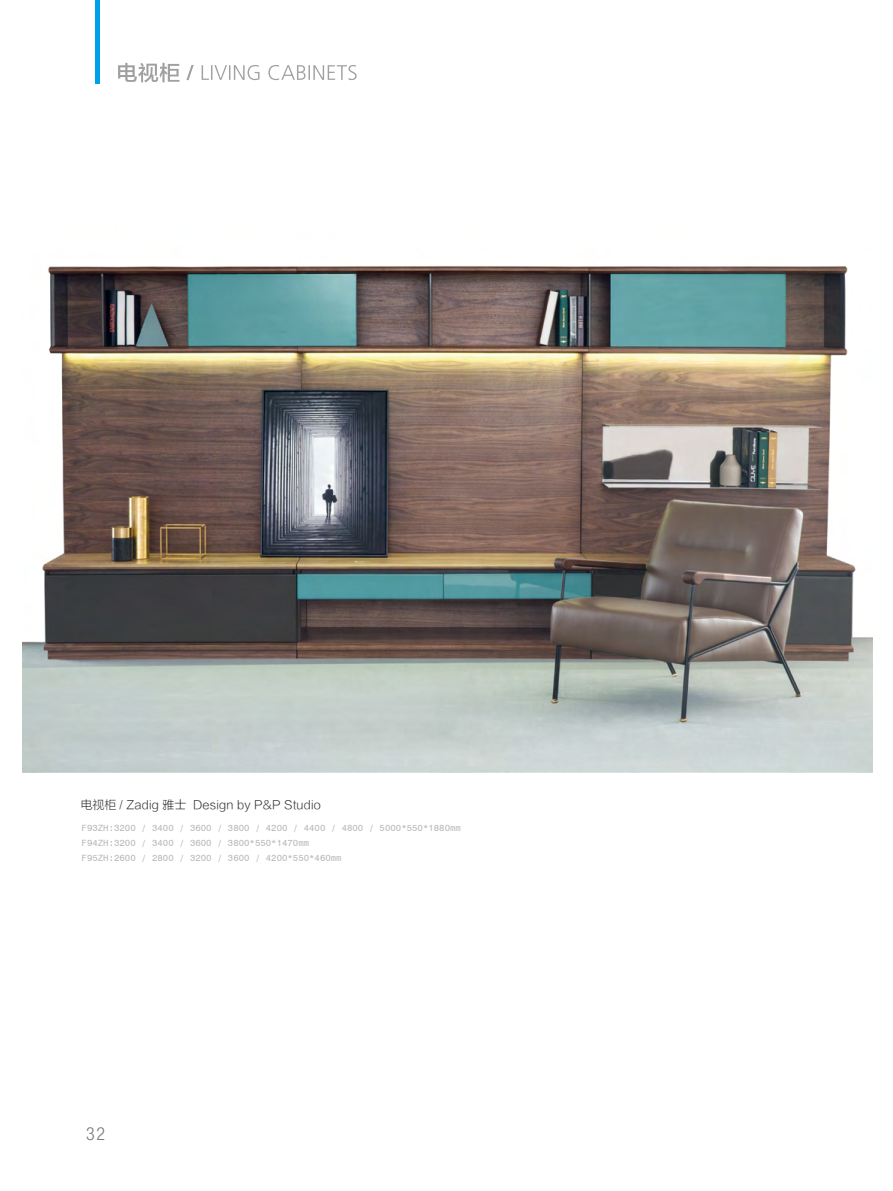
<style>
.page{position:relative;width:893px;height:1191px;background:#fff}
.page>*{position:absolute;margin:0;border:0;box-sizing:border-box;transform-origin:0 0}
.t1{font:300 condensed 18px "Helvetica Neue LT Std";color:#595757}
.t2{font:12px "FZLTXHK GBK1 0";color:#000}
.t3{font:9px/15px "Monospace 821 BT";color:#b5b6b6}
</style>
<div class="page">
<hr style="left:96px;top:0;width:4px;height:83px;background:#00a0e9">
<svg style="left:186px;top:65px;width:171px;height:15px"></svg>
<svg style="left:118px;top:63px;width:61px;height:19px"></svg>
<img style="left:22px;top:265px;width:851px;height:507px">
<h2 class="t2" style="left:81px;top:798px;width:242px">电视柜 / Zadig 雅士 Design by P&amp;P Studio</h2>
<p class="t3" style="left:82px;top:820px;width:381px">F93ZH:3200 / 3400 / 3600 / 3800 / 4200 / 4400 / 4800 / 5000*550*1880mm<br>F94ZH:3200 / 3400 / 3600 / 3800*550*1470mm<br>F95ZH:2600 / 2800 / 3200 / 3600 / 4200*550*460mm</p>
<h1 class="t1" style="left:86px;top:1123px;width:21px">32</h1>
</div>
